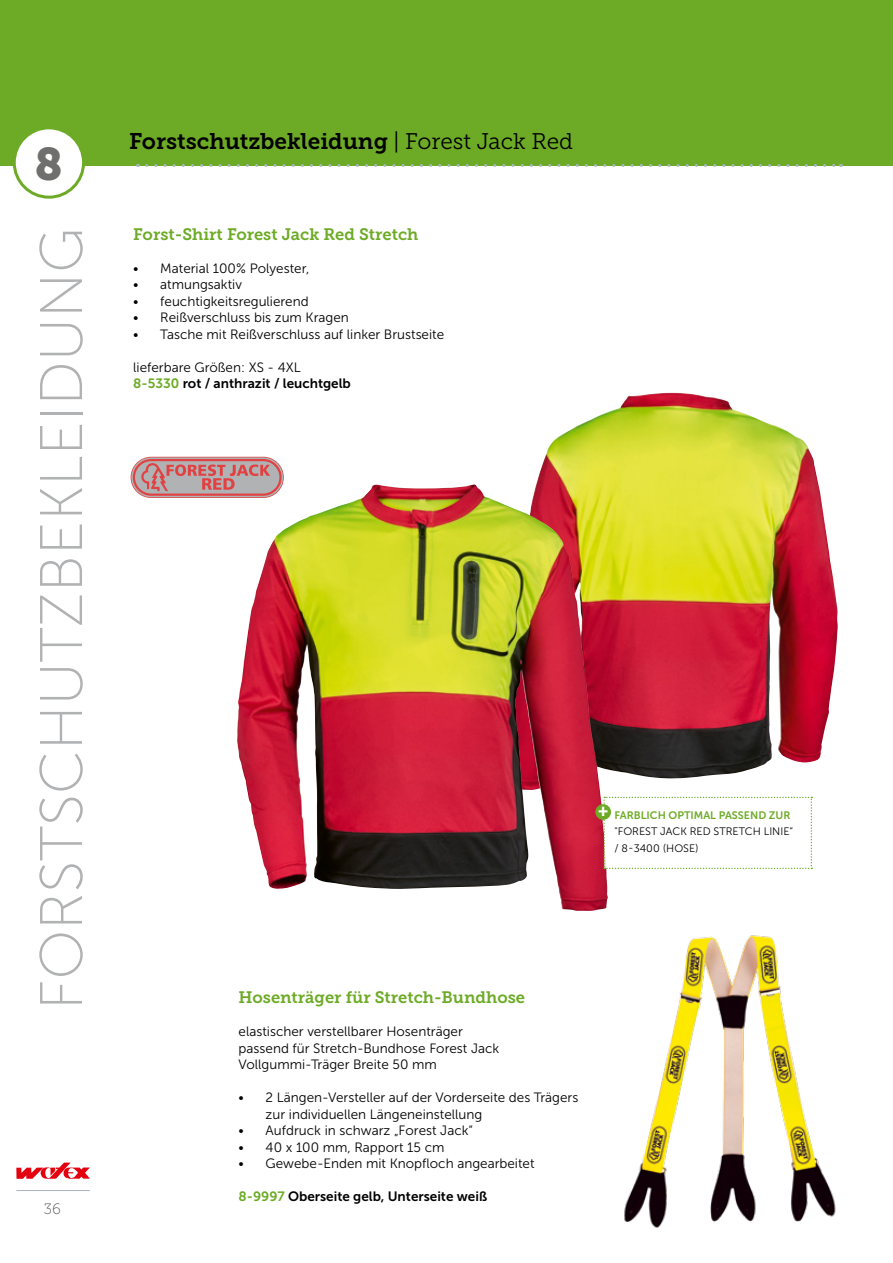
<style>
.page{position:relative;width:893px;height:1263px;background:#fff}
.page>*{position:absolute;margin:0;border:0;box-sizing:border-box;transform-origin:0 0}
.Kapitel_Hochkant{font:60px "Museo Sans 100";color:#b1b2b3}
.Kapitel_Zahl{font:45.45px "Museo Slab 900";color:#6f6f6e}
.Kaiptel_Überschrift{font:22.5px "Museo Slab 700";color:#000}
.t1{font:16.5px "Museo Slab 700";color:#6dab26}
.t2{font:16.2px "Museo Sans 900";color:#fff}
.t3{font:15px "Museo Slab 100";color:#565656}
.t4{font:13.5px/16.5px "Museo Sans 300";color:#000}
.t5{font:13.5px "Museo Sans 700";color:#000}
.t6{font:10.8px "Museo Sans 300";color:#000}
.t7{font:10.8px "Museo Sans 700";color:#6dab26}
.s1{font-family:"Museo Slab 300"}
.s2{color:#6dab26}
</style>
<div class="page">
<hr style="left:16px;top:1190px;width:74px;height:1px;background:#a8b3b9">
<svg style="left:16px;top:1162px;width:74px;height:17px"></svg>
<div style="left:106px;top:0;width:787px;height:166px;background:#6dab26"></div>
<svg style="left:147px;top:164px;width:694px;height:3px"></svg>
<div style="left:0;top:0;width:106px;height:166px;background:#6dab26"></div>
<img style="left:624px;top:935px;width:212px;height:293px">
<img style="left:528px;top:393px;width:293px;height:397px">
<div style="left:14px;top:128px;width:70px;height:69px;background:#fff;border-radius:50%"></div>
<div style="left:13px;top:126px;width:72px;height:73px;border:3px solid #6dab26;border-radius:50%"></div>
<svg style="left:131px;top:457px;width:152px;height:40px;background:#c39091"></svg>
<img style="left:237px;top:485px;width:291px;height:404px">
<svg style="left:603px;top:797px;width:209px;height:72px"></svg>
<div style="left:595px;top:804px;width:16px;height:16px;background:#6dab26;border-radius:50%"></div>
<p class="Kapitel_Zahl" style="left:35px;top:137px;width:29px">8</p>
<p class="Kapitel_Hochkant" style="left:30px;top:1010px;width:784px;rotate:-90deg">FORSTSCHUTZBEKLEIDUNG</p>
<p class="t3" style="left:44px;top:1200px;width:19px">36</p>
<p class="Kaiptel_Überschrift" style="left:129px;top:128px;width:446px">Forstschutzbekleidung <span class="s1">| Forest Jack Red</span></p>
<p class="t1" style="left:133px;top:225px;width:287px">Forst-Shirt Forest Jack Red Stretch</p>
<p class="t4" style="left:133px;top:260px;width:177px">• Material 100 % Polyester,</p>
<p class="t4" style="left:133px;top:277px;width:110px">• atmungsaktiv</p>
<p class="t4" style="left:133px;top:293px;width:177px">• feuchtigkeitsregulierend</p>
<p class="t4" style="left:133px;top:310px;width:217px">• Reißverschluss bis zum Kragen</p>
<p class="t4" style="left:133px;top:326px;width:312px">• Tasche mit Reißverschluss auf linker Brustseite</p>
<p class="t4" style="left:133px;top:359px;width:169px">lieferbare Größen: XS - 4XL</p>
<p class="t5" style="left:133px;top:376px;width:219px"><span class="s2">8-5330</span> rot / anthrazit / leuchtgelb</p>
<p class="t2" style="left:598px;top:801px;width:12px">+</p>
<p class="t7" style="left:614px;top:809px;width:178px">FARBLICH OPTIMAL PASSEND ZUR</p>
<p class="t6" style="left:614px;top:826px;width:180px">"FOREST JACK RED STRETCH LINIE“</p>
<p class="t6" style="left:614px;top:842px;width:86px">/ 8-3400 (HOSE)</p>
<p class="t1" style="left:239px;top:988px;width:288px">Hosenträger für Stretch-Bundhose</p>
<p class="t4" style="left:239px;top:1023px;width:262px">elastischer verstellbarer Hosenträger passend für Stretch-Bundhose Forest Jack<br>Vollgummi-Träger Breite 50 mm</p>
<p class="t4" style="left:266px;top:1089px;width:314px;text-indent:-27px">• 2 Längen-Versteller auf der Vorderseite des Trägers zur individuellen Längeneinstellung</p>
<p class="t4" style="left:239px;top:1122px;width:236px">• Aufdruck in schwarz „Forest Jack“</p>
<p class="t4" style="left:239px;top:1139px;width:207px">• 40 x 100 mm, Rapport 15 cm</p>
<p class="t4" style="left:239px;top:1155px;width:297px">• Gewebe-Enden mit Knopfloch angearbeitet</p>
<p class="t5" style="left:239px;top:1189px;width:250px"><span class="s2">8-9997</span> Oberseite gelb, Unterseite weiß</p>
</div>
